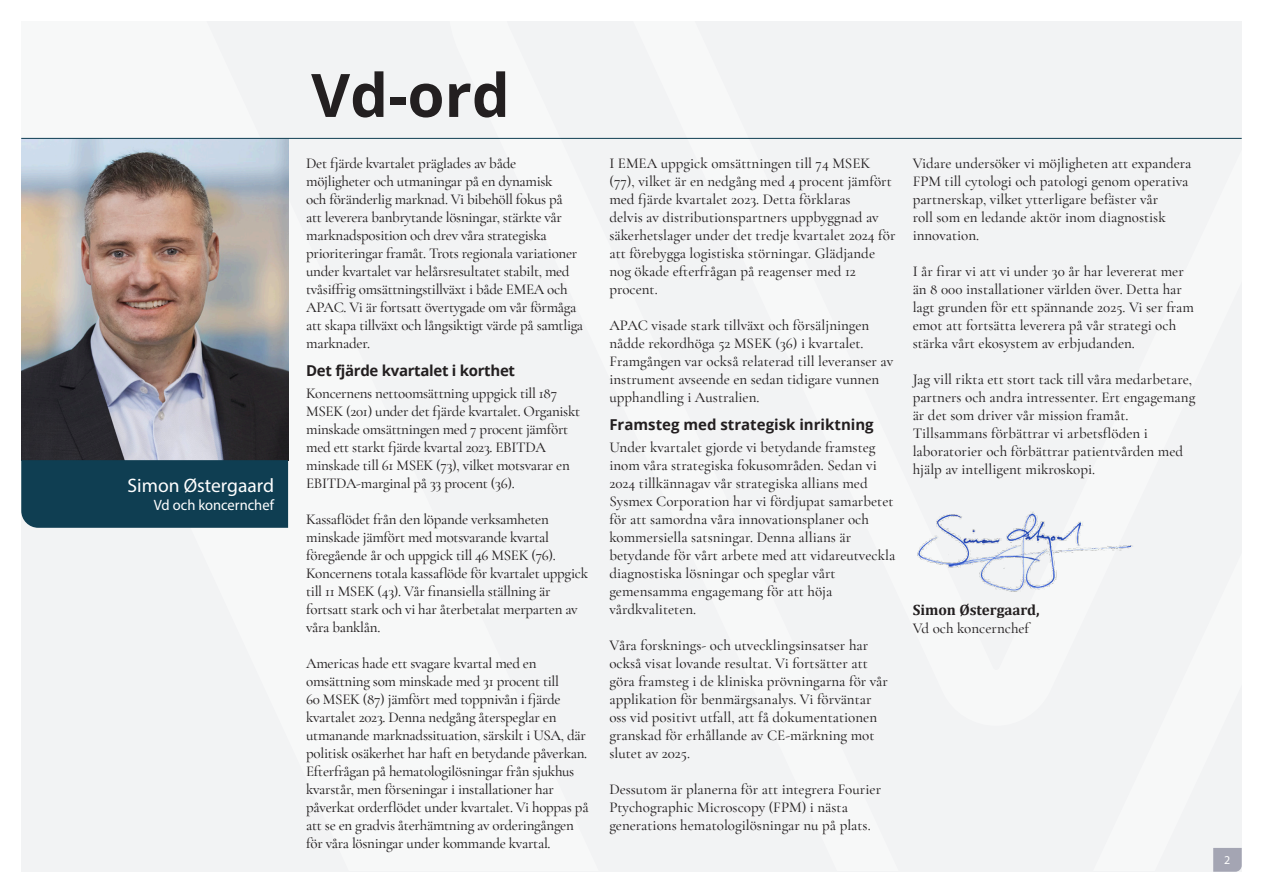
<style>
.page{position:relative;width:1263px;height:893px;background:#fff}
.page>*{position:absolute;margin:0;border:0;box-sizing:border-box;transform-origin:0 0}
.Top_Header{font:700 60px "Open Sans";color:#231f20}
.t1{font:19.5px "Myriad Pro";color:#fff}
.Body_text{font:500 15px/18px "Cormorant Garamond";color:#231f20}
.Body_text-2{font:500 15px/18px "Cormorant Garamond";letter-spacing:-.02em;color:#231f20}
.Subheader_body_text{font:700 15px "Open Sans";color:#231f20}
.Subheader_body_text-2{font:700 15px "Open Sans";letter-spacing:-.02em;color:#231f20}
.Body_text-3{font:700 15px "Cambria";color:#231f20}
.t2{font:15px "Myriad Pro";color:#fff}
.t3{font:12px "Myriad Pro";color:#fff}
</style>
<div class="page">
<div style="left:632px;top:21px;width:610px;height:850px;background:#f2f3f4"></div>
<div style="left:21px;top:21px;width:611px;height:850px;background:#f2f3f4"></div>
<svg style="left:1213px;top:848px;width:29px;height:24px"></svg>
<img style="left:21px;top:139px;width:267px;height:321px">
<div style="left:21px;top:460px;width:267px;height:68px;background:#0f3e52"></div>
<hr style="left:21px;top:138px;width:1221px;height:1px;background:#0f3e52">
<img style="left:913px;top:491px;width:243px;height:109px">
<p class="t1" style="left:128px;top:474px;width:148px">Simon Østergaard</p>
<p class="t2" style="left:154px;top:496px;width:122px">Vd och koncernchef</p>
<p class="Top_Header" style="left:311px;top:53px;width:200px">Vd-ord</p>
<p class="Body_text-2" style="left:306px;top:154px;width:279px">Det fjärde kvartalet präglades av både möjligheter och utmaningar på en dynamisk<br>och föränderlig marknad. Vi bibehöll fokus på<br>att leverera banbrytande lösningar, stärkte vår marknadsposition och drev våra strategiska prioriteringar framåt. Trots regionala variationer under kvartalet var helårsresultatet stabilt, med tvåsiffrig omsättningstillväxt i både EMEA och APAC. Vi är fortsatt övertygade om vår förmåga att skapa tillväxt och långsiktigt värde på samtliga marknader.</p>
<p class="Subheader_body_text-2" style="left:306px;top:360px;width:210px">Det fjärde kvartalet i korthet</p>
<p class="Body_text-2" style="left:306px;top:385px;width:275px">Koncernens nettoomsättning uppgick till 187<br>MSEK (201) under det fjärde kvartalet. Organiskt minskade omsättningen med 7 procent jämfört med ett starkt fjärde kvartal 2023. EBITDA minskade till 61 MSEK (73), vilket motsvarar en EBITDA-marginal på 33 procent (36).</p>
<p class="Body_text-2" style="left:306px;top:511px;width:283px">Kassaflödet från den löpande verksamheten minskade jämfört med motsvarande kvartal föregående år och uppgick till 46 MSEK (76).<br>Koncernens totala kassaflöde för kvartalet uppgick till 11 MSEK (43). Vår finansiella ställning är fortsatt stark och vi har återbetalat merparten av våra banklån.</p>
<p class="Body_text-2" style="left:306px;top:655px;width:284px">Americas hade ett svagare kvartal med en omsättning som minskade med 31 procent till<br>60 MSEK (87) jämfört med toppnivån i fjärde kvartalet 2023. Denna nedgång återspeglar en utmanande marknadssituation, särskilt i USA, där politisk osäkerhet har haft en betydande påverkan.<br>Efterfrågan på hematologilösningar från sjukhus kvarstår, men förseningar i installationer har påverkat orderflödet under kvartalet. Vi hoppas på att se en gradvis återhämtning av orderingången för våra lösningar under kommande kvartal.</p>
<p class="Body_text" style="left:609px;top:154px;width:288px">I EMEA uppgick omsättningen till 74 MSEK (77), vilket är en nedgång med 4 procent jämfört med fjärde kvartalet 2023. Detta förklaras<br>delvis av distributionspartners uppbyggnad av säkerhetslager under det tredje kvartalet 2024 för att förebygga logistiska störningar. Glädjande nog ökade efterfrågan på reagenser med 12 procent.</p>
<p class="Body_text" style="left:609px;top:316px;width:285px">APAC visade stark tillväxt och försäljningen nådde rekordhöga 52 MSEK (36) i kvartalet.<br>Framgången var också relaterad till leveranser av instrument avseende en sedan tidigare vunnen upphandling i Australien.</p>
<p class="Subheader_body_text" style="left:609px;top:414px;width:266px">Framsteg med strategisk inriktning</p>
<p class="Body_text" style="left:609px;top:439px;width:287px">Under kvartalet gjorde vi betydande framsteg inom våra strategiska fokusområden. Sedan vi 2024 tillkännagav vår strategiska allians med Sysmex Corporation har vi fördjupat samarbetet för att samordna våra innovationsplaner och kommersiella satsningar. Denna allians är betydande för vårt arbete med att vidareutveckla diagnostiska lösningar och speglar vårt gemensamma engagemang för att höja vårdkvaliteten.</p>
<p class="Body_text" style="left:609px;top:637px;width:280px">Våra forsknings- och utvecklingsinsatser har också visat lovande resultat. Vi fortsätter att göra framsteg i de kliniska prövningarna för vår applikation för benmärgsanalys. Vi förväntar oss vid positivt utfall, att få dokumentationen granskad för erhållande av CE-märkning mot slutet av 2025.</p>
<p class="Body_text" style="left:609px;top:781px;width:273px">Dessutom är planerna för att integrera Fourier<br>Ptychographic Microscopy (FPM) i nästa generations hematologilösningar nu på plats.</p>
<p class="Body_text" style="left:913px;top:154px;width:280px">Vidare undersöker vi möjligheten att expandera FPM till cytologi och patologi genom operativa partnerskap, vilket ytterligare befäster vår<br>roll som en ledande aktör inom diagnostisk innovation.</p>
<p class="Body_text" style="left:913px;top:262px;width:283px">I år firar vi att vi under 30 år har levererat mer än 8 000 installationer världen över. Detta har lagt grunden för ett spännande 2025. Vi ser fram emot att fortsätta leverera på vår strategi och stärka vårt ekosystem av erbjudanden.</p>
<p class="Body_text" style="left:913px;top:370px;width:284px">Jag vill rikta ett stort tack till våra medarbetare, partners och andra intressenter. Ert engagemang är det som driver vår mission framåt.<br>Tillsammans förbättrar vi arbetsflöden i laboratorier och förbättrar patientvården med hjälp av intelligent mikroskopi.</p>
<p class="Body_text-3" style="left:913px;top:599px;width:128px">Simon Østergaard,</p>
<p class="Body_text" style="left:913px;top:619px;width:118px">Vd och koncernchef</p>
<p class="t3" style="left:1224px;top:852px;width:8px">2</p>
</div>
